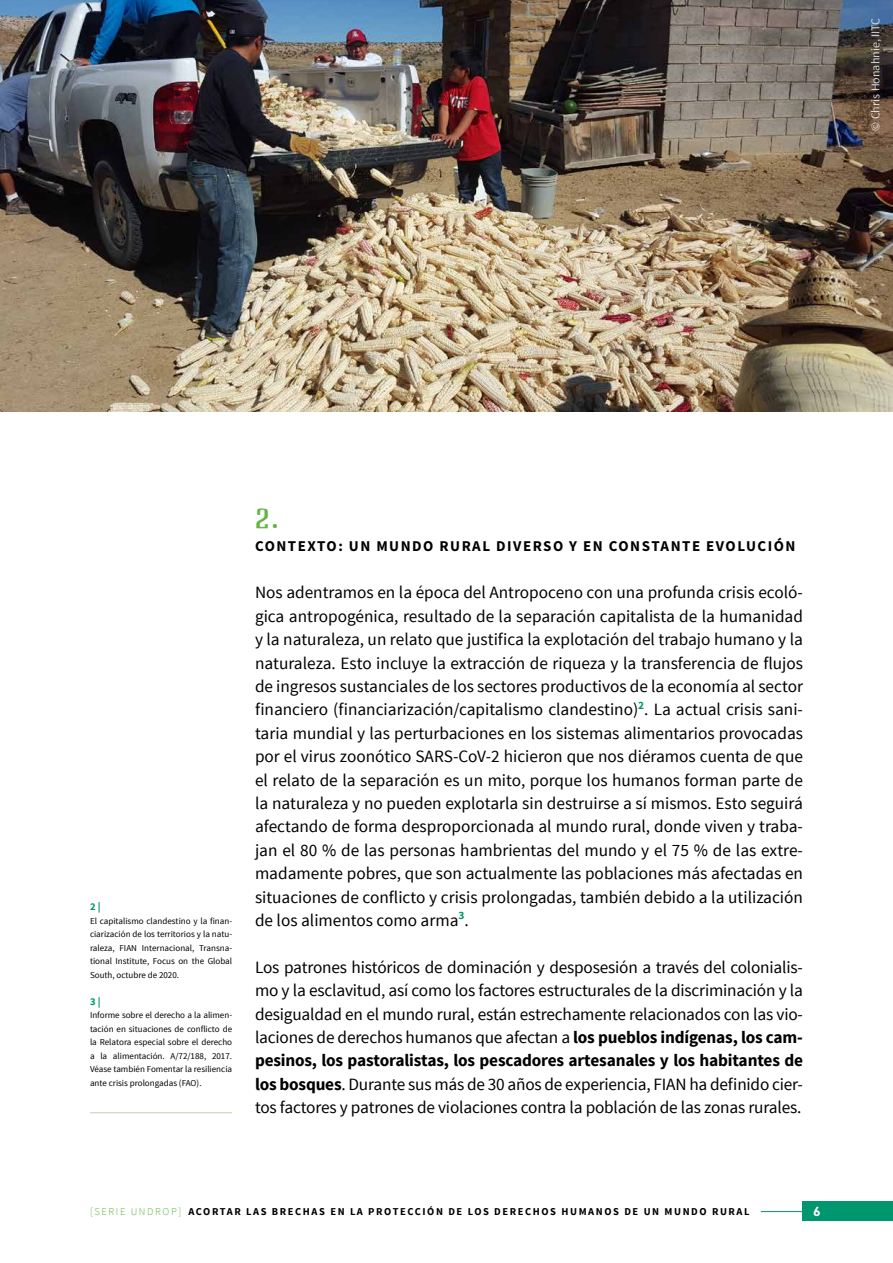
<style>
.page{position:relative;width:893px;height:1263px;background:#fff}
.page>*{position:absolute;margin:0;border:0;box-sizing:border-box;transform-origin:0 0}
.t1{font:30px "Fian Headline V3";color:#64b446}
.t2{font:17.25px/23.4px "Source Sans Pro";letter-spacing:-.01em;color:#000;text-align:justify}
.t3{font:700 15px "Fiantext";letter-spacing:.1em;color:#000}
.t4{font:700 13.5px "DIN Next LT Pro";color:#fff}
.t5{font:12px "Source Sans Pro";color:#fff}
.t6{font:700 10.5px "Source Sans Pro";letter-spacing:.15em;color:#000}
.t7{font:700 10.5px "Source Sans Pro";color:#00966e}
.t8{font:9px/13.5px "Source Sans Pro";color:#000;text-align:justify}
.s1{font-weight:700}
.s2{font-weight:300;color:#64b446}
</style>
<div class="page">
<div style="left:803px;top:1201px;width:90px;height:20px;background:#00966e"></div>
<hr style="left:761px;top:1211px;width:43px;height:1px;background:#00966e">
<img style="left:1px;top:0;width:892px;height:411px">
<hr style="left:90px;top:1112px;width:142px;height:1px;background:#cdcdaf">
<p class="t5" style="left:868px;top:131px;width:115px;rotate:-90deg">© Chris Honahnie, IITC</p>
<p class="t7" style="left:90px;top:900px;width:12px">2 |</p>
<p class="t8" style="left:90px;top:914px;width:144px">El capitalismo clandestino y la finan&shy;ciarización de los territorios y la natu&shy;raleza, FIAN Internacional, Transna&shy;tional Institute, Focus on the Global South, octubre de 2020.</p>
<p class="t7" style="left:90px;top:995px;width:12px">3 |</p>
<p class="t8" style="left:90px;top:1009px;width:144px">Informe sobre el derecho a la alimen&shy;tación en situaciones de conflicto de la Relatora especial sobre el derecho a la alimentación. A/72/188, 2017.<br>Véase también Fomentar la resiliencia ante crisis prolongadas (FAO).</p>
<h1 class="t1" style="left:255px;top:503px;width:25px">2.</h1>
<p class="t3" style="left:255px;top:536px;width:542px">CONTEXTO: UN MUNDO RURAL DIVERSO Y EN CONSTANTE EVOLUCIÓN</p>
<p class="t2" style="left:255px;top:581px;width:549px">Nos adentramos en la época del Antropoceno con una profunda crisis ecoló&shy;gica antropogénica, resultado de la separación capitalista de la humanidad y la naturaleza, un relato que justifica la explotación del trabajo humano y la naturaleza. Esto incluye la extracción de riqueza y la transferencia de flujos de ingresos sustanciales de los sectores productivos de la economía al sector financiero (financiarización/capitalismo clandestino)<sup>2</sup>. La actual crisis sani&shy;taria mundial y las perturbaciones en los sistemas alimentarios provocadas por el virus zoonótico SARS-CoV-2 hicieron que nos diéramos cuenta de que el relato de la separación es un mito, porque los humanos forman parte de la naturaleza y no pueden explotarla sin destruirse a sí mismos. Esto seguirá afectando de forma desproporcionada al mundo rural, donde viven y traba&shy;jan el 80 % de las personas hambrientas del mundo y el 75 % de las extre&shy;madamente pobres, que son actualmente las poblaciones más afectadas en situaciones de conflicto y crisis prolongadas, también debido a la utilización de los alimentos como arma<sup>3</sup>.</p>
<p class="t2" style="left:255px;top:955px;width:549px">Los patrones históricos de dominación y desposesión a través del colonialis&shy;mo y la esclavitud, así como los factores estructurales de la discriminación y la desigualdad en el mundo rural, están estrechamente relacionados con las vio&shy;laciones de derechos humanos que afectan a <span class="s1">los pueblos indígenas, los cam&shy;pesinos, los pastoralistas, los pescadores artesanales y los habitantes de los bosques</span>. Durante sus más de 30 años de experiencia, FIAN ha definido cier&shy;tos factores y patrones de violaciones contra la población de las zonas rurales.</p>
<p class="t6" style="left:90px;top:1205px;width:661px"><span class="s2">[SERIE UNDROP]</span> ACORTAR LAS BRECHAS EN LA PROTECCIÓN DE LOS DERECHOS HUMANOS DE UN MUNDO RURAL</p>
<p class="t4" style="left:813px;top:1203px;width:9px">6</p>
</div>
